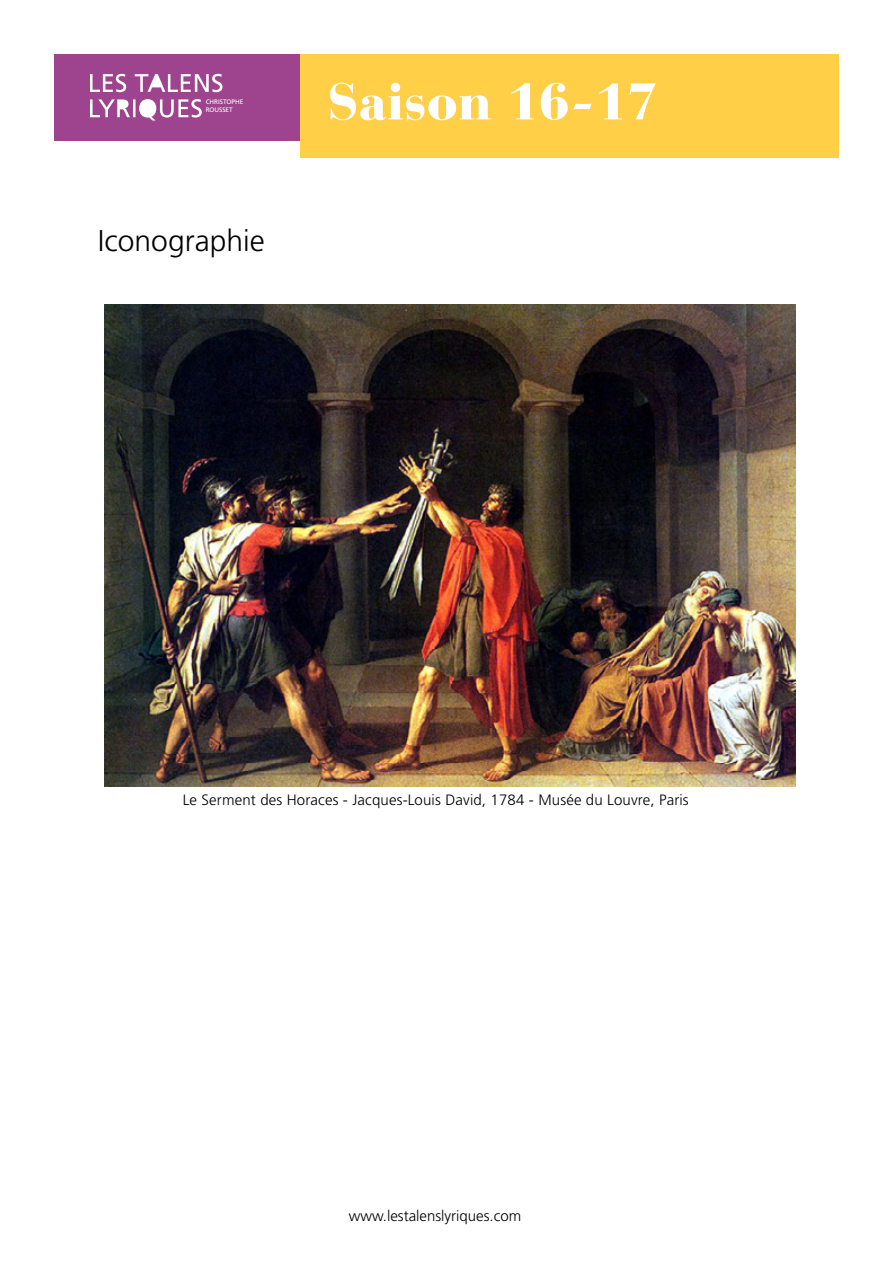
<style>
.page{position:relative;width:893px;height:1263px;background:#fff}
.page>*{position:absolute;margin:0;border:0;box-sizing:border-box;transform-origin:0 0}
.t1{font:900 51px "Bauer Bodoni";color:#fff}
.t2{font:300 30px "Frutiger";color:#000}
.t3{font:300 15px "Frutiger";letter-spacing:.01em;color:#000}
.t4{font:6.45px/8.2px "Frutiger";letter-spacing:-.01em;color:#fff}
</style>
<div class="page">
<div style="left:54px;top:54px;width:267px;height:86px;background:#9e448e"></div>
<div style="left:300px;top:54px;width:539px;height:103px;background:#ffcf47"></div>
<svg style="left:90px;top:99px;width:112px;height:22px"></svg>
<svg style="left:90px;top:74px;width:133px;height:18px"></svg>
<img style="left:104px;top:304px;width:691px;height:482px">
<p class="t4" style="left:206px;top:98px;width:39px">CHRISTOPHE<br>ROUSSET</p>
<h2 class="t2" style="left:98px;top:223px;width:168px">Iconographie</h2>
<h1 class="t1" style="left:327px;top:71px;width:332px">Saison 16-17</h1>
<p class="t3" style="left:183px;top:792px;width:507px">Le Serment des Horaces - Jacques-Louis David, 1784 - Musée du Louvre, Paris</p>
<p class="t3" style="left:349px;top:1207px;width:174px">www.lestalenslyriques.com</p>
</div>
